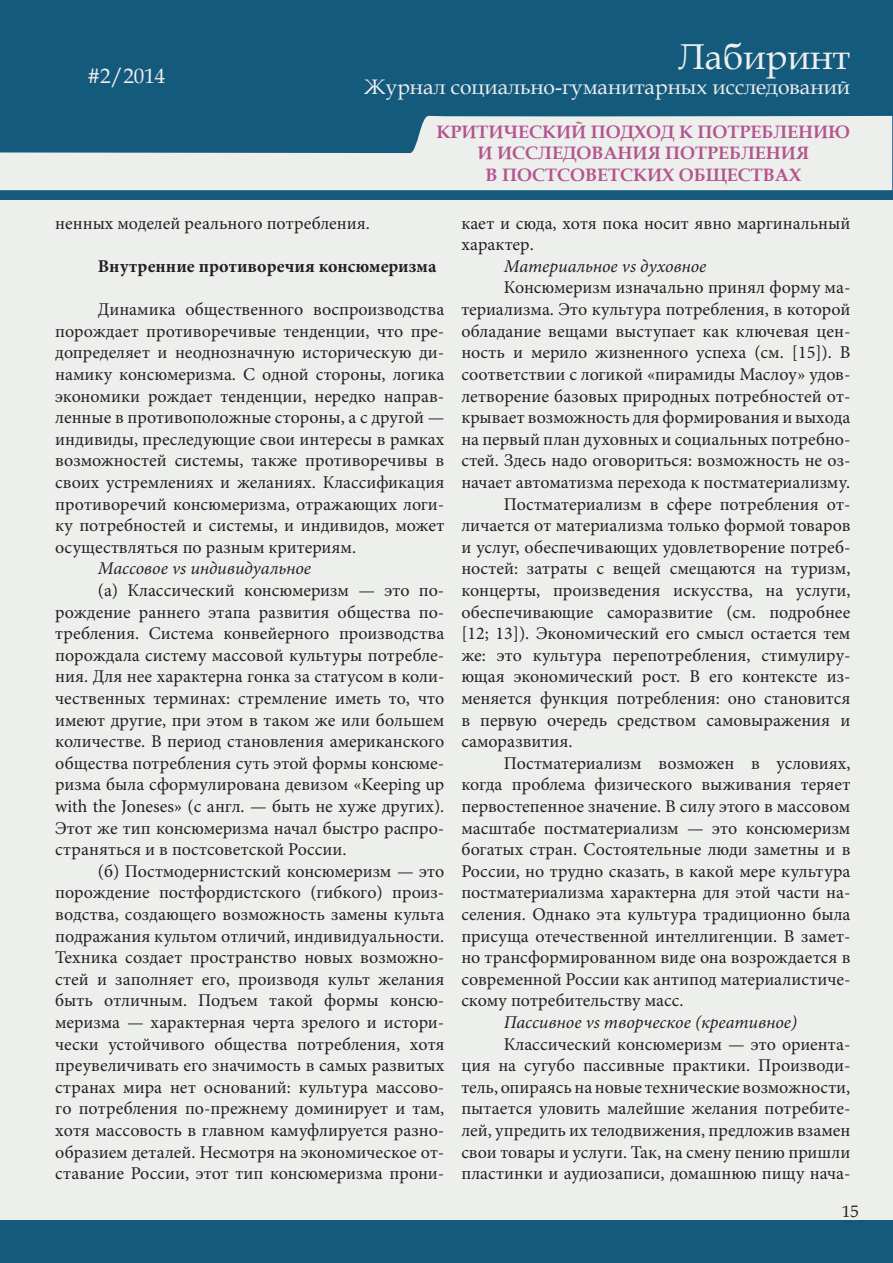
<style>
.page{position:relative;width:893px;height:1263px;background:#fff}
.page>*{position:absolute;margin:0;border:0;box-sizing:border-box;transform-origin:0 0}
.t1{font:36px "Book Antiqua";color:#edefed}
.t2{font:21px "Book Antiqua";color:#edefed}
.t3{font:18px/21.6px "Minion Pro";color:#231f20;text-align:justify}
.t4{font:italic 18px "Minion Pro";letter-spacing:-.005em;color:#231f20}
.t5{font:700 18px/21.6px "Book Antiqua";color:#b5548f;text-align:center}
.t6{font:700 18px "Minion Pro";color:#231f20}
.t7{font:16.5px "Book Antiqua";color:#231f20}
</style>
<div class="page">
<div style="left:0;top:1px;width:892px;height:1261px;background:#145a7d"></div>
<hr style="left:0;top:200px;width:1px;height:1020px;background:#edefed">
<div style="left:1px;top:200px;width:891px;height:1020px;background:#edefed"></div>
<svg style="left:0;top:115px;width:892px;height:75px;fill:#edefed"></svg>
<p class="t2" style="left:87px;top:61px;width:79px">#2/2014</p>
<p class="t2" style="left:100px;top:61px;width:12px">1</p>
<h1 class="t1" style="left:678px;top:31px;width:173px">Лабиринт</h1>
<p class="t2" style="left:364px;top:72px;width:487px">Журнал социально-гуманитарных исследований</p>
<p class="t5" style="left:436px;top:121px;width:415px">КРИТИЧЕСКИЙ ПОДХОД К ПОТРЕБЛЕНИЮ<br>И ИССЛЕДОВАНИЯ ПОТРЕБЛЕНИЯ<br>В ПОСТСОВЕТСКИХ ОБЩЕСТВАХ</p>
<p class="t3" style="left:55px;top:212px;width:316px">ненных моделей реального потребления.</p>
<p class="t6" style="left:98px;top:253px;width:340px">Внутренние противоречия консюмеризма</p>
<p class="t3" style="left:55px;top:299px;width:391px;text-indent:43px">Динамика общественного воспроизводства порождает противоречивые тенденции, что пре&shy;допределяет и неоднозначную историческую ди&shy;намику консюмеризма. С одной стороны, логика экономики рождает тенденции, нередко направ&shy;ленные в противоположные стороны, а с другой — индивиды, преследующие свои интересы в рамках возможностей системы, также противоречивы в своих устремлениях и желаниях. Классификация противоречий консюмеризма, отражающих логи&shy;ку потребностей и системы, и индивидов, может осуществляться по разным критериям.</p>
<p class="t4" style="left:98px;top:556px;width:215px">Массовое vs индивидуальное</p>
<p class="t3" style="left:55px;top:579px;width:391px;text-indent:43px">(а) Классический консюмеризм — это по&shy;рождение раннего этапа развития общества по&shy;требления. Система конвейерного производства порождала систему массовой культуры потребле&shy;ния. Для нее характерна гонка за статусом в коли&shy;чественных терминах: стремление иметь то, что имеют другие, при этом в таком же или большем количестве. В период становления американского общества потребления суть этой формы консюме&shy;ризма была сформулирована девизом «Keeping up with the Joneses» (с англ. — быть не хуже других).<br>Этот же тип консюмеризма начал быстро распро&shy;страняться и в постсоветской России.</p>
<p class="t3" style="left:55px;top:860px;width:391px;text-indent:43px">(б) Постмодернистский консюмеризм — это порождение постфордистского (гибкого) произ&shy;водства, создающего возможность замены культа подражания культом отличий, индивидуальности.<br>Техника создает пространство новых возможно&shy;стей и заполняет его, производя культ желания быть отличным. Подъем такой формы консю&shy;меризма — характерная черта зрелого и истори&shy;чески устойчивого общества потребления, хотя преувеличивать его значимость в самых развитых странах мира нет оснований: культура массово&shy;го потребления по-прежнему доминирует и там, хотя массовость в главном камуфлируется разно&shy;образием деталей. Несмотря на экономическое от&shy;ставание России, этот тип консюмеризма прони-</p>
<p class="t3" style="left:461px;top:212px;width:391px">кает и сюда, хотя пока носит явно маргинальный характер.</p>
<p class="t4" style="left:504px;top:254px;width:204px">Материальное vs духовное</p>
<p class="t3" style="left:504px;top:277px;width:348px">Консюмеризм изначально принял форму ма-</p>
<p class="t3" style="left:461px;top:299px;width:391px">териализма. Это культура потребления, в которой</p>
<p class="t3" style="left:461px;top:320px;width:391px">обладание вещами выступает как ключевая цен-</p>
<p class="t3" style="left:461px;top:342px;width:391px">ность и мерило жизненного успеха (см. [15]). В</p>
<p class="t3" style="left:461px;top:363px;width:391px">соответствии с логикой «пирамиды Маслоу» удов-</p>
<p class="t3" style="left:461px;top:385px;width:391px">летворение базовых природных потребностей от-</p>
<p class="t3" style="left:461px;top:407px;width:391px">крывает возможность для формирования и выхода</p>
<p class="t3" style="left:461px;top:428px;width:391px">на первый план духовных и социальных потребно-</p>
<p class="t3" style="left:461px;top:450px;width:391px">стей. Здесь надо оговориться: возможность не оз-</p>
<p class="t3" style="left:461px;top:471px;width:390px">начает автоматизма перехода к постматериализму.</p>
<p class="t3" style="left:504px;top:493px;width:348px">Постматериализм в сфере потребления от-</p>
<p class="t3" style="left:461px;top:515px;width:391px">личается от материализма только формой товаров</p>
<p class="t3" style="left:461px;top:536px;width:391px">и услуг, обеспечивающих удовлетворение потреб-</p>
<p class="t3" style="left:461px;top:558px;width:391px">ностей: затраты с вещей смещаются на туризм,</p>
<p class="t3" style="left:461px;top:579px;width:391px">концерты, произведения искусства, на услуги,</p>
<p class="t3" style="left:461px;top:601px;width:391px">обеспечивающие саморазвитие (см. подробнее</p>
<p class="t3" style="left:461px;top:623px;width:391px">[12; 13]). Экономический его смысл остается тем</p>
<p class="t3" style="left:461px;top:644px;width:391px">же: это культура перепотребления, стимулиру-</p>
<p class="t3" style="left:461px;top:666px;width:391px">ющая экономический рост. В его контексте из-</p>
<p class="t3" style="left:461px;top:687px;width:391px">меняется функция потребления: оно становится</p>
<p class="t3" style="left:461px;top:709px;width:391px">в первую очередь средством самовыражения и</p>
<p class="t3" style="left:461px;top:731px;width:113px">саморазвития.</p>
<p class="t3" style="left:504px;top:752px;width:348px">Постматериализм возможен в условиях,</p>
<p class="t3" style="left:461px;top:774px;width:391px">когда проблема физического выживания теряет</p>
<p class="t3" style="left:461px;top:795px;width:391px">первостепенное значение. В силу этого в массовом</p>
<p class="t3" style="left:461px;top:817px;width:391px">масштабе постматериализм — это консюмеризм</p>
<p class="t3" style="left:461px;top:839px;width:391px">богатых стран. Состоятельные люди заметны и в</p>
<p class="t3" style="left:461px;top:860px;width:391px">России, но трудно сказать, в какой мере культура</p>
<p class="t3" style="left:461px;top:882px;width:391px">постматериализма характерна для этой части на-</p>
<p class="t3" style="left:461px;top:903px;width:391px">селения. Однако эта культура традиционно была</p>
<p class="t3" style="left:461px;top:925px;width:391px">присуща отечественной интеллигенции. В замет-</p>
<p class="t3" style="left:461px;top:947px;width:391px">но трансформированном виде она возрождается в</p>
<p class="t3" style="left:461px;top:968px;width:391px">современной России как антипод материалистиче-</p>
<p class="t3" style="left:461px;top:990px;width:224px">скому потребительству масс.</p>
<p class="t4" style="left:504px;top:1010px;width:295px">Пассивное vs творческое (креативное)</p>
<p class="t3" style="left:461px;top:1033px;width:391px;text-indent:43px">Классический консюмеризм — это ориента&shy;ция на сугубо пассивные практики. Производи&shy;тель, опираясь на новые технические возможности, пытается уловить малейшие желания потребите&shy;лей, упредить их телодвижения, предложив взамен свои товары и услуги. Так, на смену пению пришли пластинки и аудиозаписи, домашнюю пищу нача-</p>
<p class="t7" style="left:842px;top:1200px;width:18px">15</p>
</div>
